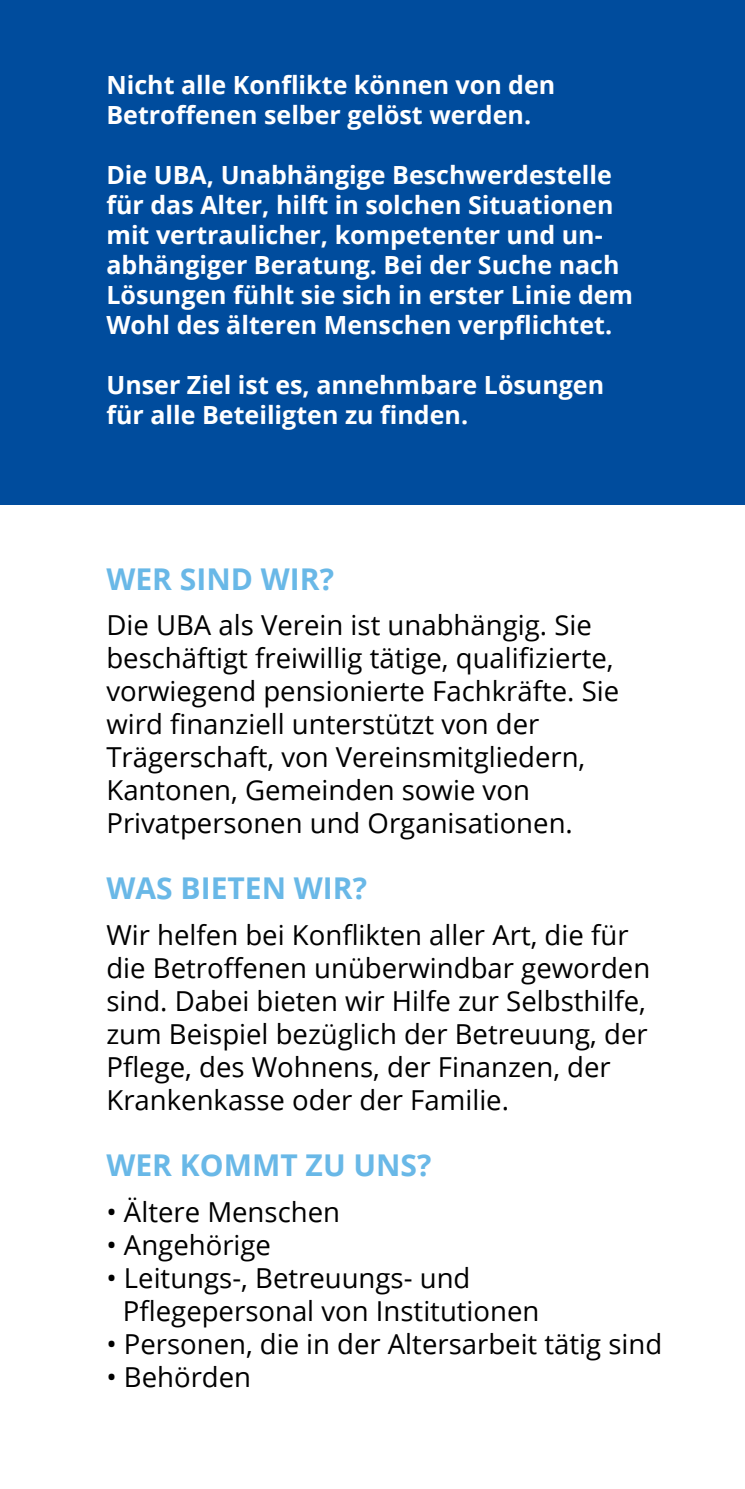
<style>
.page{position:relative;width:745px;height:1489px;background:#fff}
.page>*{position:absolute;margin:0;border:0;box-sizing:border-box;transform-origin:0 0}
.t1{font:700 30px "Open Sans";color:#69b8e7}
.t2{font:27.5px/33px "Open Sans";color:#000}
.t3{font:700 25px/30px "Open Sans";color:#fff}
</style>
<div class="page">
<div style="left:0;top:0;width:744px;height:504px;background:#004c9d"></div>
<p class="t3" style="left:106px;top:69px;width:450px">Nicht alle Konflikte können von den<br>Betroffenen selber gelöst werden.</p>
<p class="t3" style="left:106px;top:159px;width:528px">Die UBA, Unabhängige Beschwerdestelle für das Alter, hilft in solchen Situationen mit vertraulicher, kompetenter und un&shy;abhängiger Beratung. Bei der Suche nach Lösungen fühlt sie sich in erster Linie dem Wohl des älteren Menschen verpflichtet.</p>
<p class="t3" style="left:106px;top:369px;width:499px">Unser Ziel ist es, annehmbare Lösungen für alle Beteiligten zu finden.</p>
<p class="t1" style="left:106px;top:557px;width:229px">WER SIND WIR?</p>
<p class="t2" style="left:106px;top:608px;width:514px">Die UBA als Verein ist unabhängig. Sie beschäftigt freiwillig tätige, qualifizierte, vorwiegend pensionierte Fachkräfte. Sie wird finanziell unterstützt von der Trägerschaft, von Vereinsmitgliedern, Kantonen, Gemeinden sowie von Privatpersonen und Organisationen.</p>
<p class="t1" style="left:106px;top:867px;width:262px">WAS BIETEN WIR?</p>
<p class="t2" style="left:106px;top:917px;width:545px">Wir helfen bei Konflikten aller Art, die für die Betroffenen unüberwindbar geworden sind. Dabei bieten wir Hilfe zur Selbsthilfe, zum Beispiel bezüglich der Betreuung, der Pflege, des Wohnens, der Finanzen, der Krankenkasse oder der Familie.</p>
<p class="t1" style="left:106px;top:1143px;width:326px">WER KOMMT ZU UNS?</p>
<p class="t2" style="left:106px;top:1194px;width:235px">• Ältere Menschen</p>
<p class="t2" style="left:106px;top:1227px;width:166px">• Angehörige</p>
<p class="t2" style="left:123px;top:1260px;width:418px;text-indent:-16px">• Leitungs-, Betreuungs- und<br>Pflegepersonal von Institutionen</p>
<p class="t2" style="left:106px;top:1326px;width:557px">• Personen, die in der Altersarbeit tätig sind</p>
<p class="t2" style="left:106px;top:1359px;width:146px">• Behörden</p>
</div>
